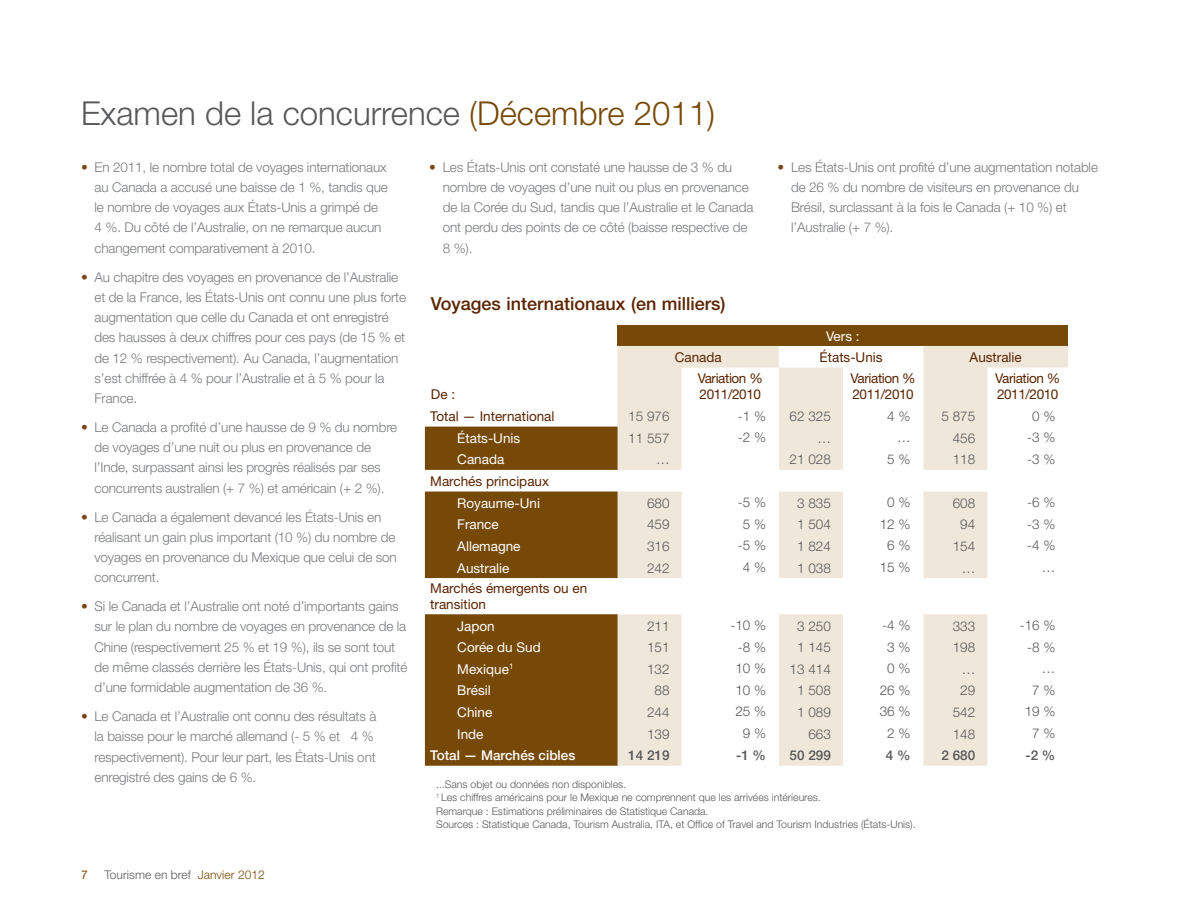
<style>
.page{position:relative;width:1188px;height:918px;background:#fff}
.page>*{position:absolute;margin:0;border:0;box-sizing:border-box;transform-origin:0 0}
.t1{font:300 33px "Helvetica Neue LT Pro";color:#57585a}
.t2{font:500 18px "Helvetica Neue LT Pro";color:#5b2400}
.t3{font:300 13.5px/20.2px "Helvetica Neue LT Pro";letter-spacing:-.01em;color:#787a7d}
.t4{font:300 13.5px "Helvetica Neue LT Pro";color:#57585a}
.t5{font:13.5px/15.8px "Helvetica Neue LT Pro";color:#5b2400}
.t6{font:13.5px "Helvetica Neue LT Pro";color:#fff}
.t7{font:13.5px/15.8px "Helvetica Neue LT Pro";letter-spacing:-.03em;color:#5b2400}
.t8{font:500 13.5px "Helvetica Neue LT Pro";color:#57585a}
.t9{font:500 13.5px "Helvetica Neue LT Pro";color:#fff}
.t10{font:300 12px "Helvetica Neue LT Pro";letter-spacing:.005em;color:#57585a}
.t11{font:12px "Helvetica Neue LT Pro";color:#774907}
.t12{font:300 10.5px/13.5px "Helvetica Neue LT Pro";color:#57585a}
.s1{color:#774907}
.s2{color:#7a4515}
</style>
<div class="page">
<svg style="left:425px;top:326px;width:193px;height:101px"></svg>
<div style="left:618px;top:326px;width:450px;height:20px;background:#774907"></div>
<svg style="left:618px;top:346px;width:450px;height:420px"></svg>
<svg style="left:425px;top:427px;width:193px;height:339px;fill:#774907"></svg>
<h1 class="t1" style="left:81px;top:93px;width:636px">Examen de la concurrence <span class="s1">(Décembre 2011)</span></h1>
<p class="t3" style="left:94px;top:156px;width:295px;text-indent:-14px"><span class="s2">•</span> En 2011, le nombre total de voyages internationaux au Canada a accusé une baisse de 1 %, tandis que le nombre de voyages aux États-Unis a grimpé de 4 %. Du côté de l’Australie, on ne remarque aucun changement comparativement à 2010.</p>
<p class="t3" style="left:94px;top:266px;width:313px;text-indent:-14px"><span class="s2">•</span> Au chapitre des voyages en provenance de l’Australie et de la France, les États-Unis ont connu une plus forte augmentation que celle du Canada et ont enregistré des hausses à deux chiffres pour ces pays (de 15 % et de 12 % respectivement). Au Canada, l’augmentation s’est chiffrée à 4 % pour l’Australie et à 5 % pour la France.</p>
<p class="t3" style="left:94px;top:417px;width:304px;text-indent:-14px"><span class="s2">•</span> Le Canada a profité d’une hausse de 9 % du nombre de voyages d’une nuit ou plus en provenance de l’Inde, surpassant ainsi les progrès réalisés par ses concurrents australien (+ 7 %) et américain (+ 2 %).</p>
<p class="t3" style="left:94px;top:506px;width:304px;text-indent:-14px"><span class="s2">•</span> Le Canada a également devancé les États-Unis en réalisant un gain plus important (10 %) du nombre de voyages en provenance du Mexique que celui de son concurrent.</p>
<p class="t3" style="left:94px;top:596px;width:315px;text-indent:-14px"><span class="s2">•</span> Si le Canada et l’Australie ont noté d’importants gains sur le plan du nombre de voyages en provenance de la Chine (respectivement 25 % et 19 %), ils se sont tout de même classés derrière les États-Unis, qui ont profité d’une formidable augmentation de 36 %.</p>
<p class="t3" style="left:94px;top:706px;width:283px;text-indent:-14px"><span class="s2">•</span> Le Canada et l’Australie ont connu des résultats à la baisse pour le marché allemand (- 5 % et 4 % respectivement). Pour leur part, les États-Unis ont enregistré des gains de 6 %.</p>
<p class="t11" style="left:81px;top:867px;width:8px">7</p>
<p class="t10" style="left:104px;top:867px;width:162px">Tourisme en bref <span class="s1">Janvier 2012</span></p>
<p class="t3" style="left:443px;top:156px;width:312px;text-indent:-14px"><span class="s2">•</span> Les États-Unis ont constaté une hausse de 3 % du nombre de voyages d’une nuit ou plus en provenance de la Corée du Sud, tandis que l’Australie et le Canada ont perdu des points de ce côté (baisse respective de 8 %).</p>
<p class="t3" style="left:791px;top:156px;width:308px;text-indent:-14px"><span class="s2">•</span> Les États-Unis ont profité d’une augmentation notable de 26 % du nombre de visiteurs en provenance du Brésil, surclassant à la fois le Canada (+ 10 %) et l’Australie (+ 7 %).</p>
<h2 class="t2" style="left:431px;top:293px;width:296px">Voyages internationaux (en milliers)</h2>
<p class="t6" style="left:826px;top:327px;width:35px">Vers :</p>
<p class="t5" style="left:431px;top:386px;width:26px">De :</p>
<p class="t5" style="left:675px;top:349px;width:49px">Canada</p>
<p class="t5" style="left:820px;top:349px;width:65px">États-Unis</p>
<p class="t5" style="left:970px;top:349px;width:54px">Australie</p>
<p class="t7" style="left:698px;top:370px;width:67px">Variation %<br>2011/2010</p>
<p class="t7" style="left:851px;top:370px;width:67px">Variation %<br>2011/2010</p>
<p class="t7" style="left:995px;top:370px;width:67px">Variation %<br>2011/2010</p>
<p class="t5" style="left:430px;top:408px;width:126px">Total — International</p>
<p class="t4" style="left:628px;top:408px;width:43px">15 976</p>
<p class="t4" style="left:738px;top:408px;width:30px">-1 %</p>
<p class="t4" style="left:790px;top:408px;width:43px">62 325</p>
<p class="t4" style="left:887px;top:408px;width:25px">4 %</p>
<p class="t4" style="left:941px;top:408px;width:35px">5 875</p>
<p class="t4" style="left:1032px;top:408px;width:25px">0 %</p>
<p class="t6" style="left:457px;top:430px;width:65px">États-Unis</p>
<p class="t4" style="left:628px;top:430px;width:43px">11 557</p>
<p class="t4" style="left:738px;top:429px;width:30px">-2 %</p>
<p class="t4" style="left:817px;top:430px;width:15px">…</p>
<p class="t4" style="left:897px;top:429px;width:15px">…</p>
<p class="t4" style="left:953px;top:430px;width:24px">456</p>
<p class="t4" style="left:1027px;top:429px;width:30px">-3 %</p>
<p class="t6" style="left:457px;top:451px;width:49px">Canada</p>
<p class="t4" style="left:656px;top:451px;width:15px">…</p>
<p class="t4" style="left:790px;top:451px;width:43px">21 028</p>
<p class="t4" style="left:887px;top:451px;width:25px">5 %</p>
<p class="t4" style="left:953px;top:451px;width:24px">118</p>
<p class="t4" style="left:1027px;top:451px;width:30px">-3 %</p>
<p class="t5" style="left:430px;top:473px;width:120px">Marchés principaux</p>
<p class="t6" style="left:457px;top:495px;width:84px">Royaume-Uni</p>
<p class="t4" style="left:647px;top:495px;width:24px">680</p>
<p class="t4" style="left:738px;top:494px;width:30px">-5 %</p>
<p class="t4" style="left:797px;top:495px;width:35px">3 835</p>
<p class="t4" style="left:887px;top:494px;width:25px">0 %</p>
<p class="t4" style="left:953px;top:495px;width:24px">608</p>
<p class="t4" style="left:1027px;top:494px;width:30px">-6 %</p>
<p class="t6" style="left:457px;top:516px;width:43px">France</p>
<p class="t4" style="left:647px;top:516px;width:24px">459</p>
<p class="t4" style="left:743px;top:516px;width:25px">5 %</p>
<p class="t4" style="left:797px;top:516px;width:35px">1 504</p>
<p class="t4" style="left:880px;top:516px;width:32px">12 %</p>
<p class="t4" style="left:960px;top:516px;width:17px">94</p>
<p class="t4" style="left:1027px;top:516px;width:30px">-3 %</p>
<p class="t6" style="left:457px;top:538px;width:65px">Allemagne</p>
<p class="t4" style="left:647px;top:538px;width:24px">316</p>
<p class="t4" style="left:738px;top:537px;width:30px">-5 %</p>
<p class="t4" style="left:797px;top:538px;width:35px">1 824</p>
<p class="t4" style="left:887px;top:537px;width:25px">6 %</p>
<p class="t4" style="left:953px;top:538px;width:24px">154</p>
<p class="t4" style="left:1027px;top:537px;width:30px">-4 %</p>
<p class="t6" style="left:457px;top:560px;width:54px">Australie</p>
<p class="t4" style="left:647px;top:560px;width:24px">242</p>
<p class="t4" style="left:743px;top:559px;width:25px">4 %</p>
<p class="t4" style="left:797px;top:560px;width:35px">1 038</p>
<p class="t4" style="left:880px;top:559px;width:32px">15 %</p>
<p class="t4" style="left:962px;top:560px;width:15px">…</p>
<p class="t4" style="left:1042px;top:559px;width:15px">…</p>
<p class="t5" style="left:430px;top:580px;width:158px">Marchés émergents ou en transition</p>
<p class="t6" style="left:457px;top:617px;width:39px">Japon</p>
<p class="t4" style="left:647px;top:617px;width:24px">211</p>
<p class="t4" style="left:730px;top:617px;width:37px">-10 %</p>
<p class="t4" style="left:797px;top:617px;width:35px">3 250</p>
<p class="t4" style="left:882px;top:617px;width:30px">-4 %</p>
<p class="t4" style="left:953px;top:617px;width:24px">333</p>
<p class="t4" style="left:1020px;top:617px;width:37px">-16 %</p>
<p class="t6" style="left:457px;top:639px;width:85px">Corée du Sud</p>
<p class="t4" style="left:647px;top:639px;width:24px">151</p>
<p class="t4" style="left:738px;top:638px;width:30px">-8 %</p>
<p class="t4" style="left:797px;top:639px;width:35px">1 145</p>
<p class="t4" style="left:887px;top:638px;width:25px">3 %</p>
<p class="t4" style="left:953px;top:639px;width:24px">198</p>
<p class="t4" style="left:1027px;top:638px;width:30px">-8 %</p>
<p class="t6" style="left:457px;top:661px;width:58px">Mexique<sup>1</sup></p>
<p class="t4" style="left:647px;top:661px;width:24px">132</p>
<p class="t4" style="left:735px;top:660px;width:32px">10 %</p>
<p class="t4" style="left:790px;top:661px;width:43px">13 414</p>
<p class="t4" style="left:887px;top:660px;width:25px">0 %</p>
<p class="t4" style="left:962px;top:661px;width:15px">…</p>
<p class="t4" style="left:1042px;top:660px;width:15px">…</p>
<p class="t6" style="left:457px;top:682px;width:35px">Brésil</p>
<p class="t4" style="left:655px;top:682px;width:17px">88</p>
<p class="t4" style="left:735px;top:682px;width:32px">10 %</p>
<p class="t4" style="left:797px;top:682px;width:35px">1 508</p>
<p class="t4" style="left:880px;top:682px;width:32px">26 %</p>
<p class="t4" style="left:960px;top:682px;width:17px">29</p>
<p class="t4" style="left:1032px;top:682px;width:25px">7 %</p>
<p class="t6" style="left:457px;top:704px;width:37px">Chine</p>
<p class="t4" style="left:647px;top:704px;width:24px">244</p>
<p class="t4" style="left:735px;top:703px;width:32px">25 %</p>
<p class="t4" style="left:797px;top:704px;width:35px">1 089</p>
<p class="t4" style="left:880px;top:703px;width:32px">36 %</p>
<p class="t4" style="left:953px;top:704px;width:24px">542</p>
<p class="t4" style="left:1025px;top:703px;width:32px">19 %</p>
<p class="t6" style="left:457px;top:726px;width:28px">Inde</p>
<p class="t4" style="left:647px;top:726px;width:24px">139</p>
<p class="t4" style="left:743px;top:725px;width:25px">9 %</p>
<p class="t4" style="left:808px;top:726px;width:24px">663</p>
<p class="t4" style="left:887px;top:725px;width:25px">2 %</p>
<p class="t4" style="left:953px;top:726px;width:24px">148</p>
<p class="t4" style="left:1032px;top:725px;width:25px">7 %</p>
<p class="t9" style="left:430px;top:747px;width:147px">Total — Marchés cibles</p>
<p class="t8" style="left:628px;top:747px;width:43px">14 219</p>
<p class="t8" style="left:736px;top:747px;width:32px">-1 %</p>
<p class="t8" style="left:790px;top:747px;width:43px">50 299</p>
<p class="t8" style="left:886px;top:747px;width:26px">4 %</p>
<p class="t8" style="left:941px;top:747px;width:35px">2 680</p>
<p class="t8" style="left:1025px;top:747px;width:32px">-2 %</p>
<p class="t12" style="left:436px;top:777px;width:481px">...Sans objet ou données non disponibles.<br><sup>1</sup> Les chiffres américains pour le Mexique ne comprennent que les arrivées intérieures.<br>Remarque : Estimations préliminaires de Statistique Canada.<br>Sources : Statistique Canada, Tourism Australia, ITA, et Office of Travel and Tourism Industries (États-Unis).</p>
</div>
